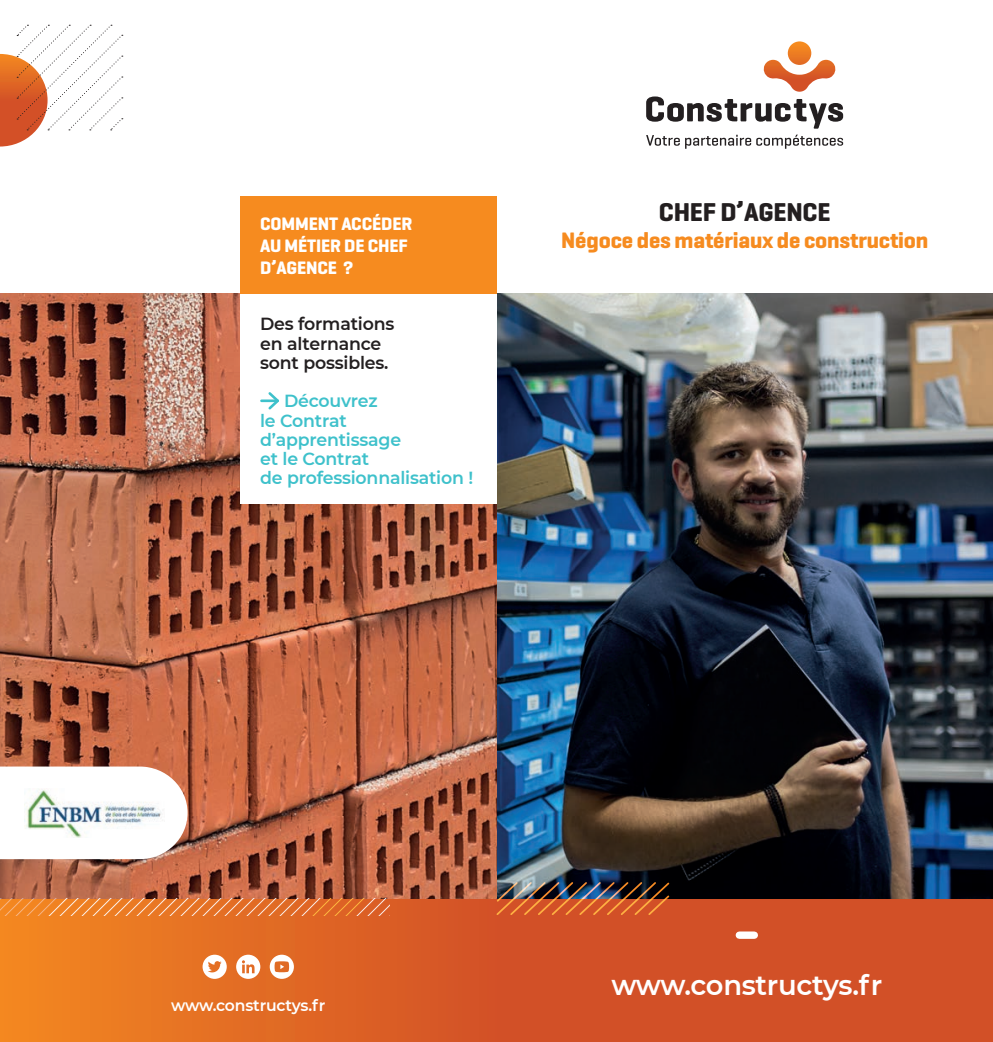
<style>
.page{position:relative;width:993px;height:1042px;background:#fff}
.page>*{position:absolute;margin:0;border:0;box-sizing:border-box;transform-origin:0 0}
.t1{font:600 27.65px "Montserrat";letter-spacing:-.01em;color:#fff}
.t2{font:700 26.25px "Geogrotesque";letter-spacing:-.005em;color:#231f20}
.t3{font:700 22.75px "Geogrotesque";letter-spacing:-.005em;color:#f68b1f}
.t4{font:700 18.38px/22.1px "Geogrotesque";letter-spacing:-.005em;color:#fff}
.t5{font:600 17.5px/19.2px "Montserrat";letter-spacing:-.01em;color:#3ec1cb}
.t6{font:600 17.5px/19.2px "Montserrat";letter-spacing:-.01em;color:#231f20}
.t7{font:600 15.75px "Montserrat";letter-spacing:-.01em;color:#fff}
</style>
<div class="page">
<svg style="left:787px;top:41px;width:24px;height:24px"></svg>
<svg style="left:646px;top:60px;width:196px;height:69px"></svg>
<svg style="left:646px;top:135px;width:196px;height:14px"></svg>
<div style="left:496px;top:898px;width:496px;height:144px;background:#d25027"></div>
<div style="left:0;top:898px;width:496px;height:144px;background:linear-gradient(to right,#f48821,#d25127)"></div>
<img style="left:496px;top:293px;width:496px;height:605px">
<img style="left:0;top:293px;width:496px;height:605px">
<div style="left:739px;top:931px;width:15px;height:8px;background:#fff"></div>
<img style="left:494px;top:880px;width:176px;height:36px">
<svg style="left:0;top:899px;width:389px;height:16px;background:#e98038"></svg>
<svg style="left:0;top:766px;width:187px;height:93px"></svg>
<svg style="left:0;top:25px;width:123px;height:122px"></svg>
<svg style="left:202px;top:954px;width:25px;height:25px"></svg>
<svg style="left:236px;top:954px;width:24px;height:25px"></svg>
<svg style="left:270px;top:954px;width:24px;height:25px"></svg>
<div style="left:240px;top:294px;width:256px;height:210px;background:#fff"></div>
<hr style="left:261px;top:399px;width:16px;height:3px;background:#3ec1cb">
<svg style="left:266px;top:392px;width:13px;height:18px"></svg>
<div style="left:240px;top:196px;width:256px;height:98px;background:#f68b1f"></div>
<img style="left:25px;top:788px;width:140px;height:49px">
<p class="t4" style="left:260px;top:212px;width:154px">COMMENT ACCÉDER<br>AU MÉTIER DE CHEF<br>D’AGENCE ?</p>
<p class="t6" style="left:260px;top:314px;width:136px">Des formations en alternance sont possibles.</p>
<p class="t5" style="left:260px;top:391px;width:214px;text-indent:24px">Découvrez<br>le Contrat d’apprentissage<br>et le Contrat<br>de professionnalisation !</p>
<h2 class="t2" style="left:658px;top:195px;width:173px">CHEF D’AGENCE</h2>
<h3 class="t3" style="left:561px;top:226px;width:368px">Négoce des matériaux de construction</h3>
<p class="t7" style="left:171px;top:994px;width:156px">www.constructys.fr</p>
<h1 class="t1" style="left:611px;top:966px;width:272px">www.constructys.fr</h1>
</div>
